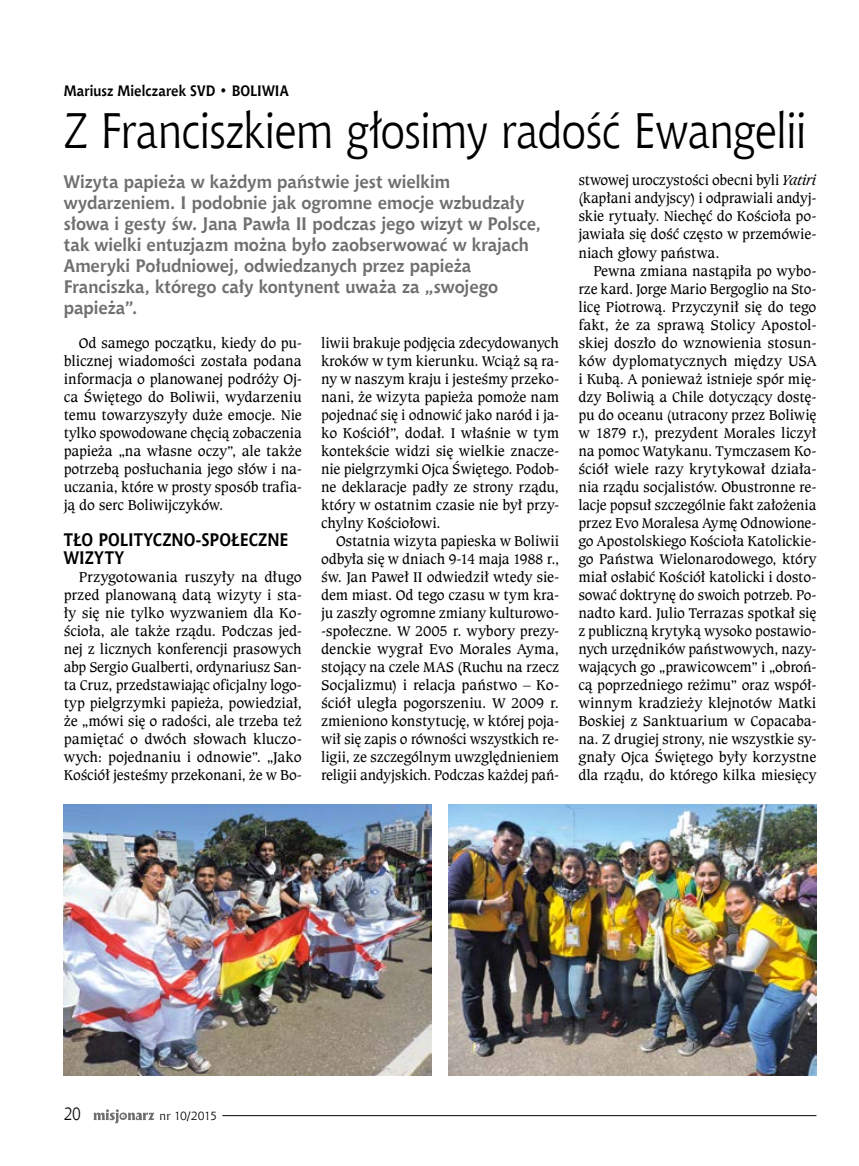
<style>
.page{position:relative;width:859px;height:1166px;background:#fff}
.page>*{position:absolute;margin:0;border:0;box-sizing:border-box;transform-origin:0 0}
.t1{font:49.5px "Chianti EU";letter-spacing:-.025em;color:#000;scale:.9 1}
.t2{font:700 18px/21px "Chianti EU";letter-spacing:-.005em;color:#6f6f6e;scale:.95 1}
.t3{font:700 18px/18px "Chianti EU";letter-spacing:.005em;color:#000;scale:.9 1}
.t4{font:18px "Chianti EU";color:#000;scale:.85 1}
.t5{font:15px/18px "Caxton Bk EU";letter-spacing:-.01em;color:#000;text-align:justify}
.t6{font:700 15px "Chianti EU";letter-spacing:.01em;color:#000;scale:.9 1}
.t7{font:12px "Chianti EU";letter-spacing:-.04em;color:#000}
.s1{font-style:italic}
</style>
<div class="page">
<img style="left:449px;top:804px;width:367px;height:270px">
<img style="left:64px;top:804px;width:367px;height:270px">
<hr style="left:222px;top:1114px;width:594px;height:1px;background:#000">
<svg style="left:94px;top:1109px;width:60px;height:13px"></svg>
<p class="t6" style="left:64px;top:81px;width:251px">Mariusz Mielczarek SVD • BOLIWIA</p>
<h1 class="t1" style="left:64px;top:101px;width:827px">Z Franciszkiem głosimy radość Ewangelii</h1>
<p class="t2" style="left:64px;top:171px;width:504px">Wizyta papieża w każdym państwie jest wielkim wydarzeniem. I podobnie jak ogromne emocje wzbudzały słowa i gesty św. Jana Pawła II podczas jego wizyt w Polsce, tak wielki entuzjazm można było zaobserwować w krajach Ameryki Południowej, odwiedzanych przez papieża Franciszka, którego cały kontynent uważa za „swojego papieża”.</p>
<p class="t5" style="left:64px;top:333px;width:240px;text-indent:15px">Od samego początku, kiedy do pu&shy;blicznej wiadomości została podana informacja o planowanej podróży Oj&shy;ca Świętego do Boliwii, wydarzeniu temu towarzyszyły duże emocje. Nie tylko spowodowane chęcią zobaczenia papieża „na własne oczy”, ale także potrzebą posłuchania jego słów i na&shy;uczania, które w prosty sposób trafia&shy;ją do serc Boliwijczyków.</p>
<p class="t3" style="left:64px;top:530px;width:251px">TŁO POLITYCZNO-SPOŁECZNE<br>WIZYTY</p>
<p class="t5" style="left:64px;top:567px;width:240px;text-indent:15px">Przygotowania ruszyły na długo przed planowaną datą wizyty i sta&shy;ły się nie tylko wyzwaniem dla Ko&shy;ścioła, ale także rządu. Podczas jed&shy;nej z licznych konferencji prasowych abp Sergio Gualberti, ordynariusz San&shy;ta Cruz, przedstawiając oficjalny logo&shy;typ pielgrzymki papieża, powiedział, że „mówi się o radości, ale trzeba też pamiętać o dwóch słowach kluczo&shy;wych: pojednaniu i odnowie”. „Jako Kościół jesteśmy przekonani, że w Bo-</p>
<p class="t5" style="left:578px;top:171px;width:240px">stwowej uroczystości obecni byli <span class="s1">Yatiri </span>(kapłani andyjscy) i odprawiali andyj&shy;skie rytuały. Niechęć do Kościoła po&shy;jawiała się dość często w przemówie&shy;niach głowy państwa.</p>
<p class="t5" style="left:578px;top:261px;width:240px;text-indent:15px">Pewna zmiana nastąpiła po wybo&shy;rze kard. Jorge Mario Bergoglio na Sto&shy;licę Piotrową. Przyczynił się do tego fakt, że za sprawą Stolicy Apostol&shy;skiej doszło do wznowienia stosun&shy;ków dyplomatycznych między USA i Kubą. A ponieważ istnieje spór mię&shy;dzy Boliwią a Chile dotyczący dostę&shy;pu do oceanu (utracony przez Boliwię w 1879 r.), prezydent Morales liczył na pomoc Watykanu. Tymczasem Ko&shy;ściół wiele razy krytykował działa&shy;nia rządu socjalistów. Obustronne re&shy;lacje popsuł szczególnie fakt założenia przez Evo Moralesa Aymę Odnowione&shy;go Apostolskiego Kościoła Katolickie&shy;go Państwa Wielonarodowego, który miał osłabić Kościół katolicki i dosto&shy;sować doktrynę do swoich potrzeb. Po&shy;nadto kard. Julio Terrazas spotkał się z publiczną krytyką wysoko postawio&shy;nych urzędników państwowych, nazy&shy;wających go „prawicowcem” i „obroń&shy;cą poprzedniego reżimu” oraz współ&shy;winnym kradzieży klejnotów Matki Boskiej z Sanktuarium w Copacaba&shy;na. Z drugiej strony, nie wszystkie sy&shy;gnały Ojca Świętego były korzystne dla rządu, do którego kilka miesięcy</p>
<p class="t5" style="left:321px;top:333px;width:240px">liwii brakuje podjęcia zdecydowanych kroków w tym kierunku. Wciąż są ra&shy;ny w naszym kraju i jesteśmy przeko&shy;nani, że wizyta papieża pomoże nam pojednać się i odnowić jako naród i ja&shy;ko Kościół”, dodał. I właśnie w tym kontekście widzi się wielkie znacze&shy;nie pielgrzymki Ojca Świętego. Podob&shy;ne deklaracje padły ze strony rządu, który w ostatnim czasie nie był przy&shy;chylny Kościołowi.</p>
<p class="t5" style="left:321px;top:531px;width:240px;text-indent:15px">Ostatnia wizyta papieska w Boliwii odbyła się w dniach 9-14 maja 1988 r., św. Jan Paweł II odwiedził wtedy sie&shy;dem miast. Od tego czasu w tym kra&shy;ju zaszły ogromne zmiany kulturowo--społeczne. W 2005 r. wybory prezy&shy;denckie wygrał Evo Morales Ayma, stojący na czele MAS (Ruchu na rzecz Socjalizmu) i relacja państwo – Ko&shy;ściół uległa pogorszeniu. W 2009 r. zmieniono konstytucję, w której poja&shy;wił się zapis o równości wszystkich re&shy;ligii, ze szczególnym uwzględnieniem religii andyjskich. Podczas każdej pań-</p>
<p class="t4" style="left:64px;top:1102px;width:22px">20</p>
<p class="t7" style="left:160px;top:1108px;width:59px">nr 10/2015</p>
</div>
